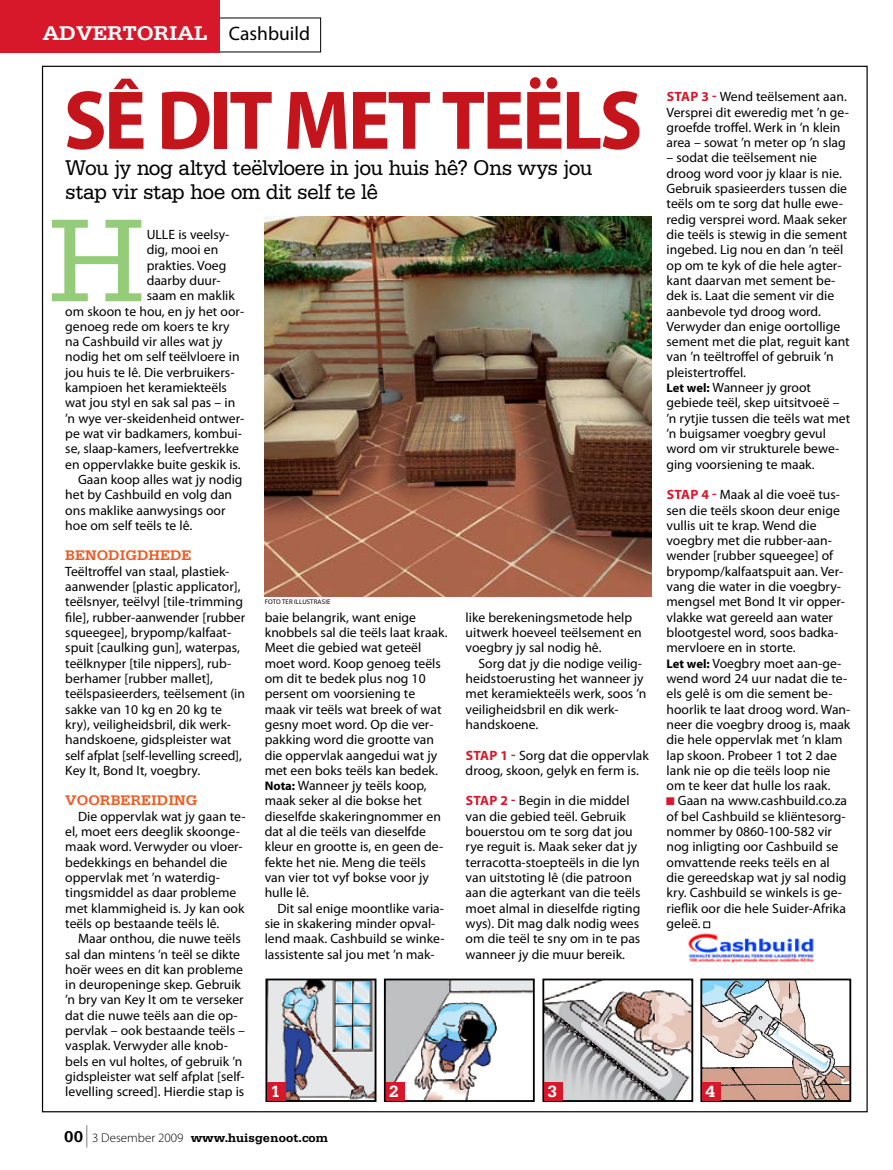
<style>
.page{position:relative;width:893px;height:1170px;background:#fff}
.page>*{position:absolute;margin:0;border:0;box-sizing:border-box;transform-origin:0 0}
.t1{font:124.5px "Serifa Std";color:#95cc79}
.t2{font:700 84px "Myriad Pro";letter-spacing:-.035em;color:#c4151c;scale:.95 1}
.t3{font:22.5px/24px "Serifa Std";letter-spacing:-.03em;color:#000;scale:.94 1}
.t4{font:700 21px "Serifa Std";color:#fff;scale:1.04 1}
.t5{font:19.5px "Myriad Pro";color:#000}
.t6{font:700 17.1px "Serifa";color:#fff}
.t7{font:700 14.7px "Serifa Std";color:#f15a22}
.t8{font:13.5px/15.3px "Myriad Pro";color:#000}
.t9{font:700 12.75px "Serifa Std";color:#000}
.t10{font:6.75px "Myriad Pro";color:#000}
.s1{font-family:"Serifa Std";font-weight:700;font-size:21px;color:#fff}
.s2{font-weight:700;color:#d7182a}
.s3{font-weight:700;font-size:12.45px}
.s4{font-size:16.5px}
.s5{font-family:"Myriad Pro";font-weight:400;font-size:22.5px}
.s6{font-family:"Myriad Pro";font-weight:300}
</style>
<div class="page">
<svg style="left:153px;top:0;width:175px;height:229px"></svg>
<svg style="left:704px;top:921px;width:6px;height:6px"></svg>
<img style="left:265px;top:216px;width:386px;height:380px">
<img style="left:387px;top:981px;width:145px;height:117px">
<div style="left:384px;top:978px;width:151px;height:123px;border:2px solid #000"></div>
<div style="left:386px;top:1081px;width:19px;height:19px;background:#d7182a"></div>
<img style="left:545px;top:981px;width:145px;height:117px">
<div style="left:542px;top:978px;width:151px;height:123px;border:2px solid #000"></div>
<div style="left:544px;top:1081px;width:19px;height:19px;background:#d7182a"></div>
<img style="left:703px;top:981px;width:145px;height:117px">
<div style="left:700px;top:978px;width:151px;height:123px;border:2px solid #000"></div>
<div style="left:702px;top:1081px;width:19px;height:19px;background:#d7182a"></div>
<img style="left:268px;top:981px;width:105px;height:117px">
<div style="left:265px;top:978px;width:111px;height:123px;border:2px solid #000"></div>
<div style="left:267px;top:1081px;width:19px;height:19px;background:#d7182a"></div>
<img style="left:688px;top:933px;width:126px;height:30px">
<div style="left:0;top:0;width:219px;height:52px;background:#d7182a"></div>
<h3 class="t4" style="left:43px;top:21px;width:104px">ADVERTORI</h3>
<h3 class="t5" style="left:177px;top:21px;width:134px"><span class="s1">AL</span> Cashbuild</h3>
<h2 class="t2" style="left:64px;top:66px;width:611px">Sê dit met TEëLS</h2>
<p class="t8" style="left:666px;top:89px;width:184px"><span class="s2">Stap 3 -</span> Wend teëlsement aan.<br>Versprei dit eweredig met ’n ge&shy;groefde troffel. Werk in ’n klein area – sowat ’n meter op ’n slag</p>
<p class="t8" style="left:666px;top:150px;width:185px">– sodat die teëlsement nie droog word voor jy klaar is nie.<br>Gebruik spasieerders tussen die teëls om te sorg dat hulle ewe&shy;redig versprei word. Maak seker die teëls is stewig in die sement ingebed. Lig nou en dan ’n teël op om te kyk of die hele agter&shy;kant daarvan met sement be&shy;dek is. Laat die sement vir die aanbevole tyd droog word.<br>Verwyder dan enige oortollige sement met die plat, reguit kant van ’n teëltroffel of gebruik ’n pleistertroffel.<br><span class="s3">Let wel:</span> Wanneer jy groot gebiede teël, skep uitsitvoeë – ’n rytjie tussen die teëls wat met ’n buigsamer voegbry gevul word om vir strukturele bewe&shy;ging voorsiening te maak.</p>
<p class="t8" style="left:666px;top:487px;width:185px"><span class="s2">Stap 4 -</span> Maak al die voeë tus&shy;sen die teëls skoon deur enige vullis uit te krap. Wend die voegbry met die rubber-aan&shy;wender [rubber squeegee] of brypomp/kalfaatspuit aan. Ver&shy;vang die water in die voegbry&shy;mengsel met Bond It vir opper&shy;vlakke wat gereeld aan water blootgestel word, soos badka&shy;mervloere en in storte.<br><span class="s3">Let wel:</span> Voegbry moet aan-ge&shy;wend word 24 uur nadat die te&shy;ëls gelê is om die sement be&shy;hoorlik te laat droog word. Wan&shy;neer die voegbry droog is, maak die hele oppervlak met ’n klam lap skoon. Probeer 1 tot 2 dae lank nie op die teëls loop nie om te keer dat hulle los raak.</p>
<p class="t8" style="left:666px;top:793px;width:182px;text-indent:11px">Gaan na www.cashbuild.co.za of bel Cashbuild se kliëntesorg&shy;nommer by 0860-100-582 vir nog inligting oor Cashbuild se omvattende reeks teëls en al die gereedskap wat jy sal nodig kry. Cashbuild se winkels is ge&shy;rieflik oor die hele Suider-Afrika geleë.</p>
<h3 class="t3" style="left:65px;top:156px;width:563px">Wou jy nog altyd teëlvloere in jou huis hê? Ons wys jou stap vir stap hoe om dit self te lê</h3>
<h1 class="t1" style="left:48px;top:191px;width:98px">H</h1>
<p class="t8" style="left:147px;top:226px;width:84px">ULLE is veelsy-</p>
<p class="t8" style="left:147px;top:242px;width:73px">dig, mooi en</p>
<p class="t8" style="left:147px;top:257px;width:81px">prakties. Voeg</p>
<p class="t8" style="left:147px;top:272px;width:76px">daarby duur-</p>
<p class="t8" style="left:147px;top:288px;width:90px">saam en maklik</p>
<p class="t8" style="left:65px;top:303px;width:180px">om skoon te hou, en jy het oor-</p>
<p class="t8" style="left:65px;top:318px;width:166px">genoeg rede om koers te kry</p>
<p class="t8" style="left:65px;top:334px;width:159px">na Cashbuild vir alles wat jy</p>
<p class="t8" style="left:65px;top:349px;width:176px">nodig het om self teëlvloere in</p>
<p class="t8" style="left:65px;top:364px;width:171px">jou huis te lê. Die verbruikers-</p>
<p class="t8" style="left:65px;top:379px;width:163px">kampioen het keramiekteëls</p>
<p class="t8" style="left:65px;top:395px;width:172px">wat jou styl en sak sal pas – in</p>
<p class="t8" style="left:65px;top:410px;width:181px">’n wye ver-skeidenheid ontwer-</p>
<p class="t8" style="left:65px;top:425px;width:178px">pe wat vir badkamers, kombui-</p>
<p class="t8" style="left:65px;top:441px;width:175px">se, slaap-kamers, leefvertrekke</p>
<p class="t8" style="left:65px;top:456px;width:177px">en oppervlakke buite geskik is.</p>
<p class="t8" style="left:78px;top:471px;width:166px">Gaan koop alles wat jy nodig</p>
<p class="t8" style="left:65px;top:487px;width:168px">het by Cashbuild en volg dan</p>
<p class="t8" style="left:65px;top:502px;width:162px">ons maklike aanwysings oor</p>
<p class="t8" style="left:65px;top:517px;width:128px">hoe om self teëls te lê.</p>
<p class="t7" style="left:65px;top:547px;width:128px">Benodigdhede</p>
<p class="t8" style="left:65px;top:563px;width:181px">Teëltroffel van staal, plastiek&shy;aanwender [plastic applicator], teëlsnyer, teëlvyl [tile-trimming file], rubber-aanwender [rubber squeegee], brypomp/kalfaat&shy;spuit [caulking gun], waterpas, teëlknyper [tile nippers], rub&shy;berhamer [rubber mallet], teëlspasieerders, teëlsement (in sakke van 10 kg en 20 kg te kry), veiligheidsbril, dik werk&shy;handskoene, gidspleister wat self afplat [self-levelling screed],<br>Key It, Bond It, voegbry.</p>
<p class="t7" style="left:65px;top:792px;width:134px">Voorbereiding</p>
<p class="t8" style="left:65px;top:808px;width:182px;text-indent:13px">Die oppervlak wat jy gaan te&shy;ël, moet eers deeglik skoonge&shy;maak word. Verwyder ou vloer&shy;bedekkings en behandel die oppervlak met ’n waterdig&shy;tingsmiddel as daar probleme met klammigheid is. Jy kan ook teëls op bestaande teëls lê.</p>
<p class="t8" style="left:65px;top:930px;width:181px;text-indent:13px">Maar onthou, die nuwe teëls sal dan mintens ’n teël se dikte hoër wees en dit kan probleme in deuropeninge skep. Gebruik ’n bry van Key It om te verseker dat die nuwe teëls aan die op&shy;pervlak – ook bestaande teëls – vasplak. Verwyder alle knob&shy;bels en vul holtes, of gebruik ’n gidspleister wat self afplat [self&shy;levelling screed]. Hierdie stap is</p>
<p class="t10" style="left:265px;top:597px;width:9px">foto</p>
<p class="t10" style="left:282px;top:597px;width:17px">te r illust</p>
<p class="t10" style="left:314px;top:597px;width:8px">rasie</p>
<p class="t8" style="left:265px;top:609px;width:184px">baie belangrik, want enige knobbels sal die teëls laat kraak.<br>Meet die gebied wat geteël moet word. Koop genoeg teëls om dit te bedek plus nog 10 persent om voorsiening te maak vir teëls wat breek of wat gesny moet word. Op die ver&shy;pakking word die grootte van die oppervlak aangedui wat jy met een boks teëls kan bedek.<br><span class="s3">Nota:</span> Wanneer jy teëls koop, maak seker al die bokse het dieselfde skakeringnommer en dat al die teëls van dieselfde kleur en grootte is, en geen de&shy;fekte het nie. Meng die teëls van vier tot vyf bokse voor jy hulle lê.</p>
<p class="t8" style="left:265px;top:900px;width:181px;text-indent:13px">Dit sal enige moontlike varia&shy;sie in skakering minder opval&shy;lend maak. Cashbuild se winke&shy;lassistente sal jou met ’n mak-</p>
<p class="t8" style="left:466px;top:609px;width:178px">like berekeningsmetode help uitwerk hoeveel teëlsement en voegbry jy sal nodig hê.</p>
<p class="t8" style="left:466px;top:655px;width:182px;text-indent:13px">Sorg dat jy die nodige veilig&shy;heidstoerusting het wanneer jy met keramiekteëls werk, soos ’n veiligheidsbril en dik werk&shy;handskoene.</p>
<p class="t8" style="left:466px;top:747px;width:185px"><span class="s2">Stap 1 -</span> Sorg dat die oppervlak droog, skoon, gelyk en ferm is.</p>
<p class="t8" style="left:466px;top:793px;width:176px"><span class="s2">Stap 2 -</span> Begin in die middel van die gebied teël. Gebruik bouerstou om te sorg dat jou rye reguit is. Maak seker dat jy terracotta-stoepteëls in die lyn van uitstoting lê (die patroon aan die agterkant van die teëls moet almal in dieselfde rigting wys). Dit mag dalk nodig wees om die teël te sny om in te pas wanneer jy die muur bereik.</p>
<p class="t6" style="left:271px;top:1080px;width:11px">1</p>
<p class="t6" style="left:389px;top:1080px;width:11px">2</p>
<p class="t6" style="left:548px;top:1080px;width:11px">3</p>
<p class="t6" style="left:705px;top:1080px;width:11px">4</p>
<p class="t9" style="left:64px;top:1130px;width:265px"><span class="s4">00</span> <span class="s5">|</span> <span class="s6">3 Desember 2009</span> www.huisgenoot.com</p>
</div>
